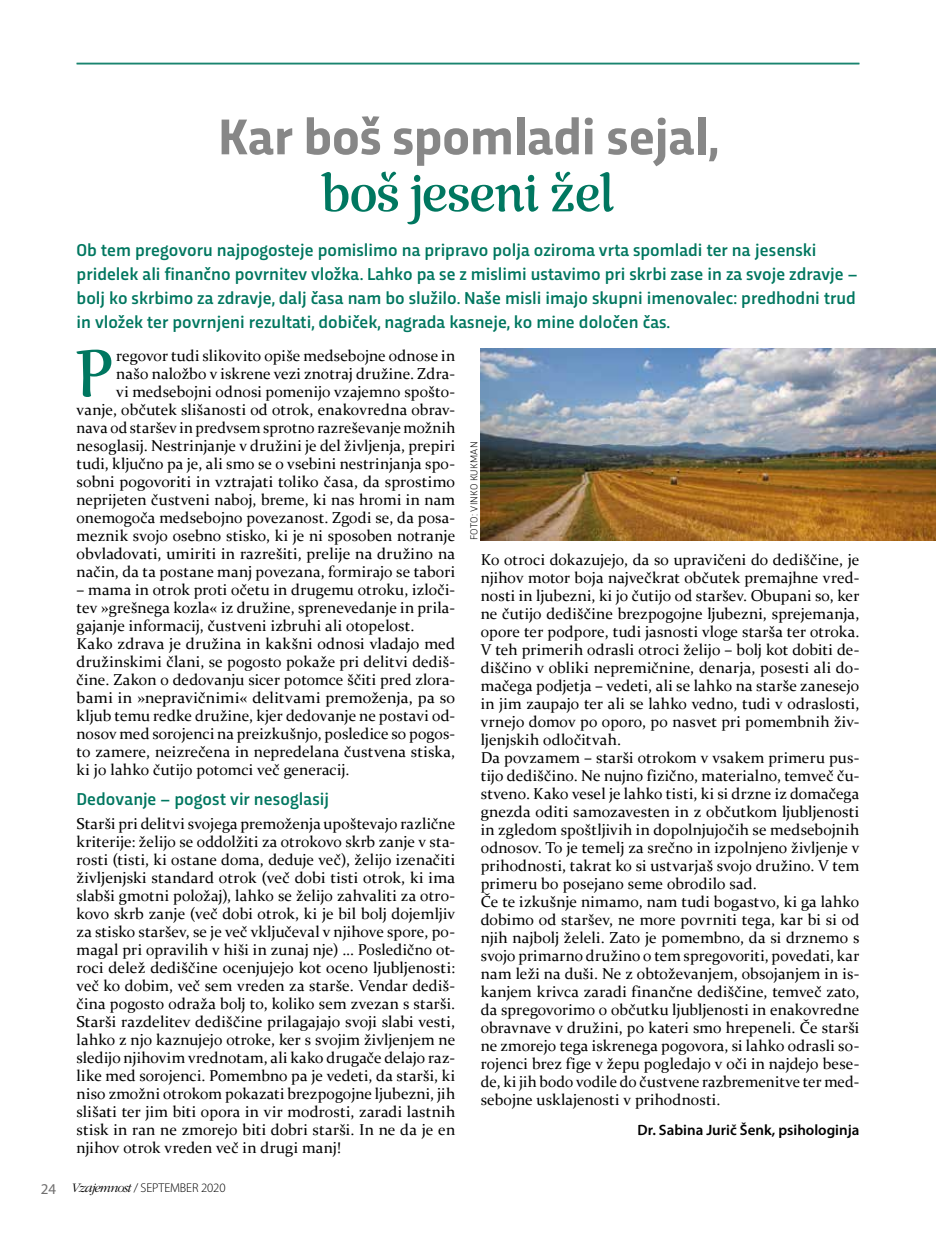
<style>
.page{position:relative;width:936px;height:1234px;background:#fff}
.page>*{position:absolute;margin:0;border:0;box-sizing:border-box;transform-origin:0 0}
.t1{font:67.35px "Rumba Std Large";color:#007760}
.t2{font:700 52.5px "Trasandina";letter-spacing:-.005em;color:#878787}
.t3{font:52.5px "Rumba Std Large";letter-spacing:-.005em;color:#007760}
.t4{font:500 18px/24px "Trasandina";color:#007760}
.t5{font:15.75px/18px "Constantia";letter-spacing:.005em;color:#000}
.t6{font:600 15px "Myriad Pro";color:#000}
.t7{font:300 12.75px "Myriad Pro";letter-spacing:-.01em;color:#000}
.t8{font:300 10.5px "Trasandina";letter-spacing:.03em;color:#000}
.s1{font-weight:400;font-size:15px;color:#706f6f}
.s2{font-family:"ITC Garamond Std";font-style:italic;font-size:13.5px}
</style>
<div class="page">
<hr style="left:77px;top:63px;width:782px;height:1px;background:#007760">
<img style="left:480px;top:348px;width:455px;height:192px">
<h2 class="t2" style="left:218px;top:98px;width:502px">Kar boš spomladi sejal,</h2>
<h2 class="t3" style="left:321px;top:162px;width:294px">boš jeseni žel</h2>
<p class="t4" style="left:77px;top:236px;width:782px">Ob tem pregovoru najpogosteje pomislimo na pripravo polja oziroma vrta spomladi ter na jesenski pridelek ali finančno povrnitev vložka. Lahko pa se z mislimi ustavimo pri skrbi zase in za svoje zdravje – bolj ko skrbimo za zdravje, dalj časa nam bo služilo. Naše misli imajo skupni imenovalec: predhodni trud in vložek ter povrnjeni rezultati, dobiček, nagrada kasneje, ko mine določen čas.</p>
<h1 class="t1" style="left:74px;top:334px;width:39px">P</h1>
<p class="t5" style="left:77px;top:345px;width:380px;text-align:right">regovor tudi slikovito opiše medsebojne odnose in<br>našo naložbo v iskrene vezi znotraj družine. Zdra-<br>vi medsebojni odnosi pomenijo vzajemno spošto&shy;vanje, občutek slišanosti od otrok, enakovredna obrav&shy;nava od staršev in predvsem sprotno razreševanje možnih nesoglasij. Nestrinjanje v družini je del življenja, prepiri tudi, ključno pa je, ali smo se o vsebini nestrinjanja spo&shy;sobni pogovoriti in vztrajati toliko časa, da sprostimo neprijeten čustveni naboj, breme, ki nas hromi in nam onemogoča medsebojno povezanost. Zgodi se, da posa&shy;meznik svojo osebno stisko, ki je ni sposoben notranje obvladovati, umiriti in razrešiti, prelije na družino na način, da ta postane manj povezana, formirajo se tabori</p>
<p class="t5" style="left:77px;top:579px;width:380px">– mama in otrok proti očetu in drugemu otroku, izloči&shy;tev »grešnega kozla« iz družine, sprenevedanje in prila&shy;gajanje informacij, čustveni izbruhi ali otopelost.<br>Kako zdrava je družina in kakšni odnosi vladajo med družinskimi člani, se pogosto pokaže pri delitvi dediš&shy;čine. Zakon o dedovanju sicer potomce ščiti pred zlora&shy;bami in »nepravičnimi« delitvami premoženja, pa so kljub temu redke družine, kjer dedovanje ne postavi od&shy;nosov med sorojenci na preizkušnjo, posledice so pogos&shy;to zamere, neizrečena in nepredelana čustvena stiska, ki jo lahko čutijo potomci več generacij.</p>
<p class="t4" style="left:77px;top:785px;width:254px">Dedovanje – pogost vir nesoglasij</p>
<p class="t5" style="left:77px;top:813px;width:380px;text-align:justify">Starši pri delitvi svojega premoženja upoštevajo različne kriterije: želijo se oddolžiti za otrokovo skrb zanje v sta&shy;rosti (tisti, ki ostane doma, deduje več), želijo izenačiti življenjski standard otrok (več dobi tisti otrok, ki ima slabši gmotni položaj), lahko se želijo zahvaliti za otro&shy;kovo skrb zanje (več dobi otrok, ki je bil bolj dojemljiv za stisko staršev, se je več vključeval v njihove spore, po&shy;magal pri opravilih v hiši in zunaj nje) … Posledično ot&shy;roci delež dediščine ocenjujejo kot oceno ljubljenosti: več ko dobim, več sem vreden za starše. Vendar dediš&shy;čina pogosto odraža bolj to, koliko sem zvezan s starši.<br>Starši razdelitev dediščine prilagajajo svoji slabi vesti, lahko z njo kaznujejo otroke, ker s svojim življenjem ne sledijo njihovim vrednotam, ali kako drugače delajo raz&shy;like med sorojenci. Pomembno pa je vedeti, da starši, ki niso zmožni otrokom pokazati brezpogojne ljubezni, jih slišati ter jim biti opora in vir modrosti, zaradi lastnih stisk in ran ne zmorejo biti dobri starši. In ne da je en njihov otrok vreden več in drugi manj!</p>
<p class="t8" style="left:466px;top:540px;width:100px;rotate:-90deg">FOTO: VINKO KUKMAN</p>
<p class="t5" style="left:480px;top:549px;width:380px">Ko otroci dokazujejo, da so upravičeni do dediščine, je njihov motor boja največkrat občutek premajhne vred&shy;nosti in ljubezni, ki jo čutijo od staršev. Obupani so, ker ne čutijo dediščine brezpogojne ljubezni, sprejemanja, opore ter podpore, tudi jasnosti vloge starša ter otroka.<br>V teh primerih odrasli otroci želijo – bolj kot dobiti de&shy;diščino v obliki nepremičnine, denarja, posesti ali do&shy;mačega podjetja – vedeti, ali se lahko na starše zanesejo in jim zaupajo ter ali se lahko vedno, tudi v odraslosti, vrnejo domov po oporo, po nasvet pri pomembnih živ&shy;ljenjskih odločitvah.<br>Da povzamem – starši otrokom v vsakem primeru pus&shy;tijo dediščino. Ne nujno fizično, materialno, temveč ču&shy;stveno. Kako vesel je lahko tisti, ki si drzne iz domačega gnezda oditi samozavesten in z občutkom ljubljenosti in zgledom spoštljivih in dopolnjujočih se medsebojnih odnosov. To je temelj za srečno in izpolnjeno življenje v prihodnosti, takrat ko si ustvarjaš svojo družino. V tem primeru bo posejano seme obrodilo sad.<br>Če te izkušnje nimamo, nam tudi bogastvo, ki ga lahko dobimo od staršev, ne more povrniti tega, kar bi si od njih najbolj želeli. Zato je pomembno, da si drznemo s svojo primarno družino o tem spregovoriti, povedati, kar nam leži na duši. Ne z obtoževanjem, obsojanjem in is&shy;kanjem krivca zaradi finančne dediščine, temveč zato, da spregovorimo o občutku ljubljenosti in enakovredne obravnave v družini, po kateri smo hrepeneli. Če starši ne zmorejo tega iskrenega pogovora, si lahko odrasli so&shy;rojenci brez fige v žepu pogledajo v oči in najdejo bese&shy;de, ki jih bodo vodile do čustvene razbremenitve ter med&shy;sebojne usklajenosti v prihodnosti.</p>
<p class="t6" style="left:637px;top:1120px;width:223px">Dr. Sabina Jurič Šenk, psihologinja</p>
<p class="t7" style="left:41px;top:1179px;width:186px"><span class="s1">24</span> <span class="s2">Vzajemnost</span> / SEPTEMBER 2020</p>
</div>
